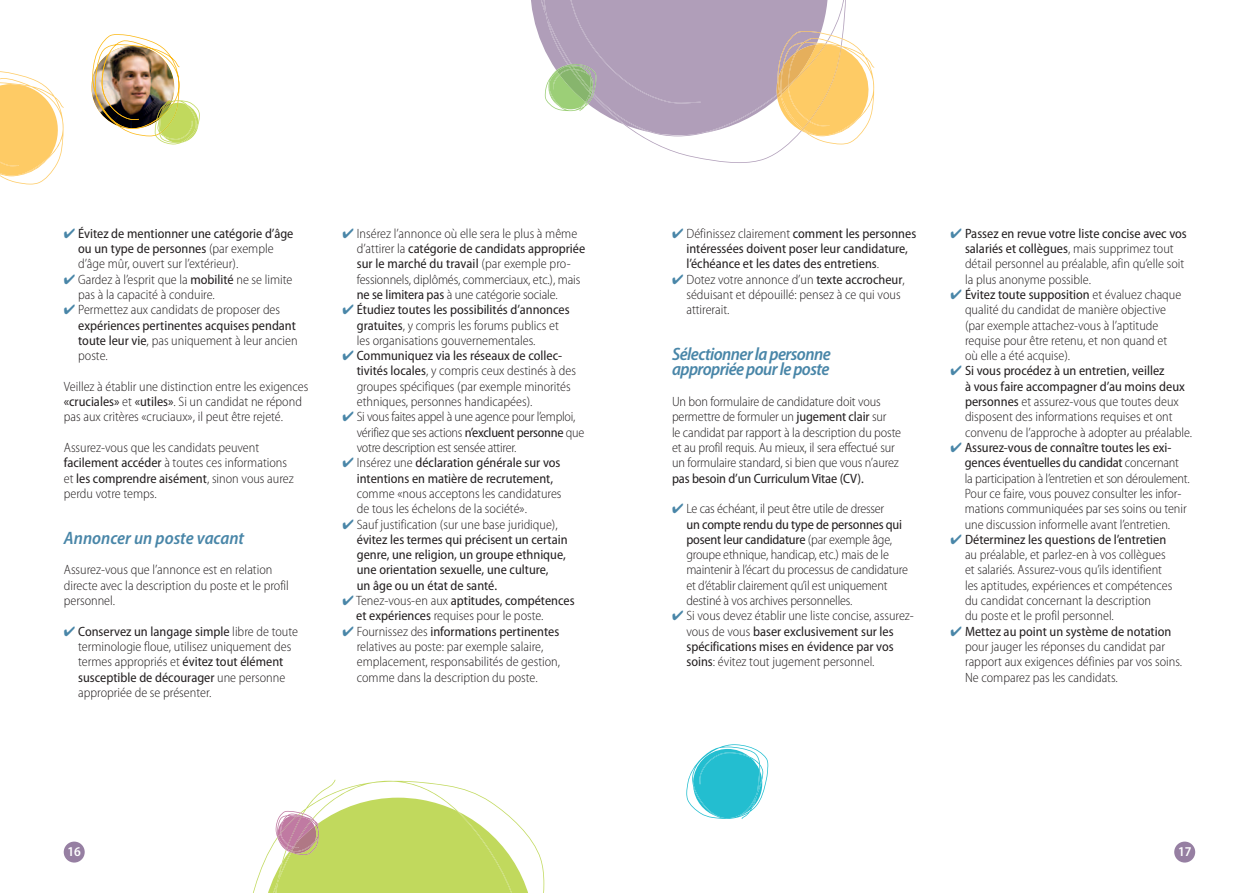
<style>
.page{position:relative;width:1259px;height:893px;background:#fff}
.page>*{position:absolute;margin:0;border:0;box-sizing:border-box;transform-origin:0 0}
.t1{font:italic 600 semi-condensed 18px/15.3px "Myriad Pro";letter-spacing:-.03em;color:#4986a8}
.t2{font:italic 600 semi-condensed 18px "Myriad Pro";color:#4986a8}
.t3{font:300 semi-condensed 13.5px/15.3px "Myriad Pro";color:#231f20}
.t4{font:semi-condensed 13.5px/15.3px "Myriad Pro";color:#231f20}
.t5{font:300 semi-condensed 13.5px/15.3px "Myriad Pro";letter-spacing:-.02em;color:#231f20}
.t6{font:600 semi-condensed 13.5px "Myriad Pro";color:#fff}
.s1{color:#4986a8}
.s2{font-weight:300}
.s3{font-weight:400}
</style>
<div class="page">
<div style="left:64px;top:842px;width:21px;height:20px;background:#967fa2;border-radius:50%"></div>
<div style="left:1174px;top:842px;width:21px;height:20px;background:#967fa2;border-radius:50%"></div>
<svg style="left:655px;top:144px;width:190px;height:19px"></svg>
<svg style="left:686px;top:744px;width:82px;height:75px"></svg>
<svg style="left:253px;top:780px;width:291px;height:113px"></svg>
<svg style="left:531px;top:0;width:343px;height:144px"></svg>
<svg style="left:0;top:71px;width:64px;height:113px"></svg>
<img style="left:91px;top:34px;width:109px;height:110px">
<p class="t4" style="left:78px;top:227px;width:217px;text-indent:-14px"><span class="s1">✔</span> Évitez de mentionner une catégorie d’âge ou un type de personnes <span class="s2">(par exemple d’âge mûr, ouvert sur l’extérieur).</span></p>
<p class="t3" style="left:78px;top:273px;width:216px;text-indent:-14px"><span class="s1">✔</span> Gardez à l’esprit que la <span class="s3">mobilité</span> ne se limite pas à la capacité à conduire.</p>
<p class="t3" style="left:78px;top:303px;width:221px;text-indent:-14px"><span class="s1">✔</span> Permettez aux candidats de proposer des <span class="s3">expériences pertinentes acquises pendant toute leur vie</span>, pas uniquement à leur ancien poste.</p>
<p class="t3" style="left:64px;top:380px;width:246px">Veillez à établir une distinction entre les exigences <span class="s3">«cruciales»</span> et <span class="s3">«utiles»</span>. Si un candidat ne répond pas aux critères «cruciaux», il peut être rejeté.</p>
<p class="t3" style="left:64px;top:441px;width:231px">Assurez-vous que les candidats peuvent <span class="s3">facilement accéder</span> à toutes ces informations et <span class="s3">les comprendre aisément</span>, sinon vous aurez perdu votre temps.</p>
<h1 class="t2" style="left:64px;top:531px;width:182px">Annoncer un poste vacant</h1>
<p class="t3" style="left:64px;top:564px;width:227px">Assurez-vous que l’annonce est en relation directe avec la description du poste et le profil personnel.</p>
<p class="t3" style="left:78px;top:625px;width:221px;text-indent:-14px"><span class="s1">✔</span> <span class="s3">Conservez un langage simple</span> libre de toute terminologie floue, utilisez uniquement des termes appropriés et <span class="s3">évitez tout élément susceptible de décourager</span> une personne appropriée de se présenter.</p>
<p class="t3" style="left:357px;top:227px;width:230px;text-indent:-14px"><span class="s1">✔</span> Insérez l’annonce où elle sera le plus à même d’attirer la <span class="s3">catégorie de candidats appropriée sur le marché du travail</span> (par exemple pro&shy;fessionnels, diplômés, commerciaux, etc.), mais <span class="s3">ne se limitera pas</span> à une catégorie sociale.</p>
<p class="t3" style="left:357px;top:303px;width:214px;text-indent:-14px"><span class="s1">✔</span> <span class="s3">Étudiez toutes les possibilités d’annonces gratuites</span>, y compris les forums publics et les organisations gouvernementales.</p>
<p class="t3" style="left:357px;top:349px;width:221px;text-indent:-14px"><span class="s1">✔</span> <span class="s3">Communiquez via les réseaux de collec&shy;tivités locales</span>, y compris ceux destinés à des groupes spécifiques (par exemple minorités ethniques, personnes handicapées).</p>
<p class="t5" style="left:357px;top:411px;width:229px;text-indent:-14px"><span class="s1">✔</span> Si vous faites appel à une agence pour l’emploi, vérifiez que ses actions <span class="s3">n’excluent personne</span> que votre description est sensée attirer.</p>
<p class="t4" style="left:342px;top:457px;width:220px;text-align:center"><span class="s1">✔</span> <span class="s2">Insérez une</span> déclaration générale sur vos intentions en matière de recrutement,</p>
<p class="t3" style="left:357px;top:487px;width:206px">comme «nous acceptons les candidatures de tous les échelons de la société».</p>
<p class="t4" style="left:357px;top:518px;width:212px;text-indent:-14px"><span class="s1">✔</span> <span class="s2">Sauf justification (sur une base juridique), </span>évitez les termes qui précisent un certain genre, une religion, un groupe ethnique, une orientation sexuelle, une culture,<br>un âge ou un état de santé.</p>
<p class="t3" style="left:356px;top:594px;width:220px;text-indent:-14px"><span class="s1">✔</span> Tenez-vous-en aux <span class="s3">aptitudes, compétences et expériences</span> requises pour le poste.</p>
<p class="t3" style="left:357px;top:625px;width:205px;text-indent:-14px"><span class="s1">✔</span> Fournissez des <span class="s3">informations pertinentes </span>relatives au poste: par exemple salaire, emplacement, responsabilités de gestion, comme dans la description du poste.</p>
<p class="t4" style="left:686px;top:227px;width:231px;text-indent:-14px"><span class="s1">✔</span> <span class="s2">Définissez clairement</span> comment les personnes intéressées doivent poser leur candidature, l’échéance et les dates des entretiens<span class="s2">.</span></p>
<p class="t3" style="left:686px;top:273px;width:220px;text-indent:-14px"><span class="s1">✔</span> Dotez votre annonce d’un <span class="s3">texte accrocheur</span>, séduisant et dépouillé: pensez à ce qui vous attirerait.</p>
<h1 class="t1" style="left:672px;top:348px;width:160px">Sélectionner la personne appropriée pour le poste</h1>
<p class="t3" style="left:672px;top:395px;width:231px">Un bon formulaire de candidature doit vous permettre de formuler un <span class="s3">jugement clair</span> sur<br>le candidat par rapport à la description du poste et au profil requis. Au mieux, il sera effectué sur un formulaire standard, si bien que vous n’aurez</p>
<p class="t4" style="left:672px;top:472px;width:193px">pas besoin d’un Curriculum Vitae (CV).</p>
<p class="t3" style="left:686px;top:502px;width:223px;text-indent:-14px"><span class="s1">✔</span> Le cas échéant, il peut être utile de dresser<br><span class="s3">un compte rendu du type de personnes qui posent leur candidature</span> (par exemple âge, groupe ethnique, handicap, etc.) mais de le maintenir à l’écart du processus de candidature et d’établir clairement qu’il est uniquement destiné à vos archives personnelles.</p>
<p class="t3" style="left:686px;top:610px;width:229px;text-indent:-14px"><span class="s1">✔</span> Si vous devez établir une liste concise, assurez&shy;vous de vous <span class="s3">baser exclusivement sur les spécifications mises en évidence par vos soins</span>: évitez tout jugement personnel.</p>
<p class="t3" style="left:965px;top:227px;width:223px;text-indent:-14px"><span class="s1">✔</span> <span class="s3">Passez en revue votre liste concise avec vos salariés et collègues</span>, mais supprimez tout détail personnel au préalable, afin qu’elle soit la plus anonyme possible.</p>
<p class="t3" style="left:965px;top:288px;width:218px;text-indent:-14px"><span class="s1">✔</span> <span class="s3">Évitez toute supposition</span> et évaluez chaque qualité du candidat de manière objective (par exemple attachez-vous à l’aptitude requise pour être retenu, et non quand et où elle a été acquise).</p>
<p class="t3" style="left:965px;top:365px;width:229px;text-indent:-14px"><span class="s1">✔</span> <span class="s3">Si vous procédez à un entretien, veillez<br>à vous faire accompagner d’au moins deux personnes</span> et assurez-vous que toutes deux disposent des informations requises et ont convenu de l’approche à adopter au préalable.</p>
<p class="t3" style="left:965px;top:441px;width:227px;text-indent:-14px"><span class="s1">✔</span> <span class="s3">Assurez-vous de connaître toutes les exi&shy;gences éventuelles du candidat</span> concernant la participation à l’entretien et son déroulement.<br>Pour ce faire, vous pouvez consulter les infor&shy;mations communiquées par ses soins ou tenir une discussion informelle avant l’entretien.</p>
<p class="t3" style="left:965px;top:533px;width:209px;text-indent:-14px"><span class="s1">✔</span> <span class="s3">Déterminez les questions de l’entretien </span>au préalable, et parlez-en à vos collègues et salariés. Assurez-vous qu’ils identifient les aptitudes, expériences et compétences du candidat concernant la description<br>du poste et le profil personnel.</p>
<p class="t3" style="left:965px;top:625px;width:219px;text-indent:-14px"><span class="s1">✔</span> <span class="s3">Mettez au point un système de notation </span>pour jauger les réponses du candidat par rapport aux exigences définies par vos soins.<br>Ne comparez pas les candidats.</p>
<p class="t6" style="left:67px;top:847px;width:15px">16</p>
<p class="t6" style="left:1178px;top:847px;width:15px">17</p>
</div>
